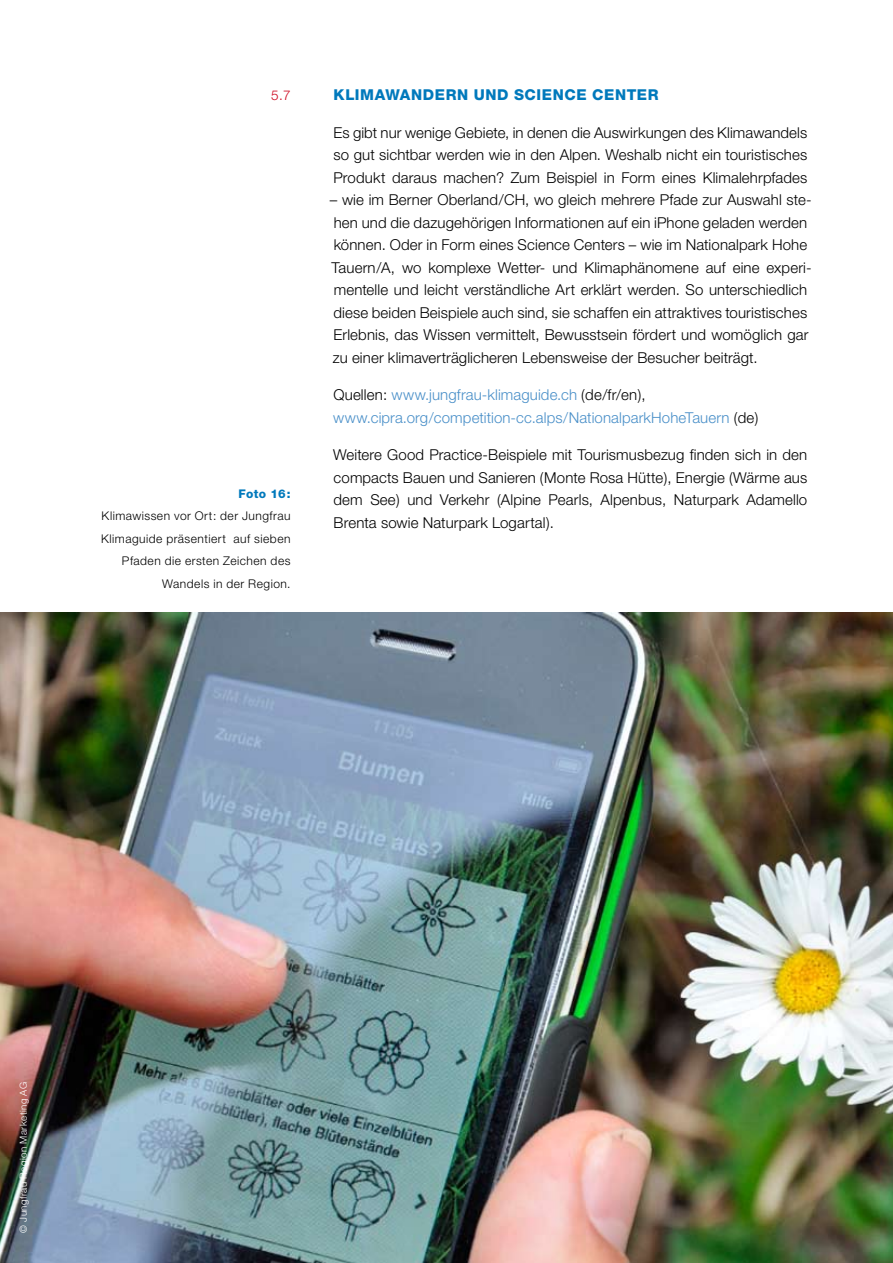
<style>
.page{position:relative;width:893px;height:1263px;background:#fff}
.page>*{position:absolute;margin:0;border:0;box-sizing:border-box;transform-origin:0 0}
.t1{font:300 15px/22.5px "Helvetica Neue CE";letter-spacing:.01em;color:#000;text-align:justify}
.t2{font:300 15px/22.5px "Helvetica Neue CE";letter-spacing:.01em;color:#498fc8}
.t3{font:800 15px "Helvetica Neue CE";letter-spacing:.045em;color:#0079bc}
.t4{font:300 13.5px "Helvetica Neue CE";color:#cd071e}
.t5{font:300 12px/22.5px "Helvetica Neue CE";letter-spacing:.04em;color:#000;text-align:right}
.t6{font:800 12px "Helvetica Neue CE";color:#0079bc}
.t7{font:300 9.75px "Helvetica Neue CE";letter-spacing:.045em;color:#fff}
.s1{color:#000}
</style>
<div class="page">
<img style="left:0;top:612px;width:893px;height:651px">
<p class="t4" style="left:271px;top:87px;width:21px">5.7</p>
<p class="t3" style="left:334px;top:86px;width:326px">KLIMAWANDERN UND SCIENCE CENTER</p>
<p class="t1" style="left:334px;top:121px;width:475px">Es gibt nur wenige Gebiete, in denen die Auswirkungen des Klimawandels so gut sichtbar werden wie in den Alpen. Weshalb nicht ein touristisches Produkt daraus machen? Zum Beispiel in Form eines Klimalehrpfades</p>
<p class="t1" style="left:330px;top:188px;width:483px;text-align:left">– wie im Berner Oberland/CH, wo gleich mehrere Pfade zur Auswahl ste&shy;hen und die dazugehörigen Informationen auf ein iPhone geladen werden können. Oder in Form eines Science Centers – wie im Nationalpark Hohe Tauern/A, wo komplexe Wetter- und Klimaphänomene auf eine experi&shy;mentelle und leicht verständliche Art erklärt werden. So unterschiedlich diese beiden Beispiele auch sind, sie schaffen ein attraktives touristisches Erlebnis, das Wissen vermittelt, Bewusstsein fördert und womöglich gar zu einer klimaverträglicheren Lebensweise der Besucher beiträgt.</p>
<p class="t2" style="left:333px;top:383px;width:427px"><span class="s1">Quellen:</span> www.jungfrau-klimaguide.ch <span class="s1">(de/fr/en), </span>www.cipra.org/competition-cc.alps/NationalparkHoheTauern <span class="s1">(de)</span></p>
<p class="t1" style="left:333px;top:443px;width:476px">Weitere Good Practice-Beispiele mit Tourismusbezug finden sich in den compacts Bauen und Sanieren (Monte Rosa Hütte), Energie (Wärme aus dem See) und Verkehr (Alpine Pearls, Alpenbus, Naturpark Adamello Brenta sowie Naturpark Logartal).</p>
<p class="t6" style="left:238px;top:486px;width:54px">FOTO 16:</p>
<p class="t5" style="left:101px;top:504px;width:191px">Klimawissen vor Ort: der Jungfrau<br>Klimaguide präsentiert auf sieben<br>Pfaden die ersten Zeichen des<br>Wandels in der Region.</p>
<p class="t7" style="left:18px;top:1233px;width:152px;rotate:-90deg">© Jungfrau Region Marketing AG</p>
</div>
